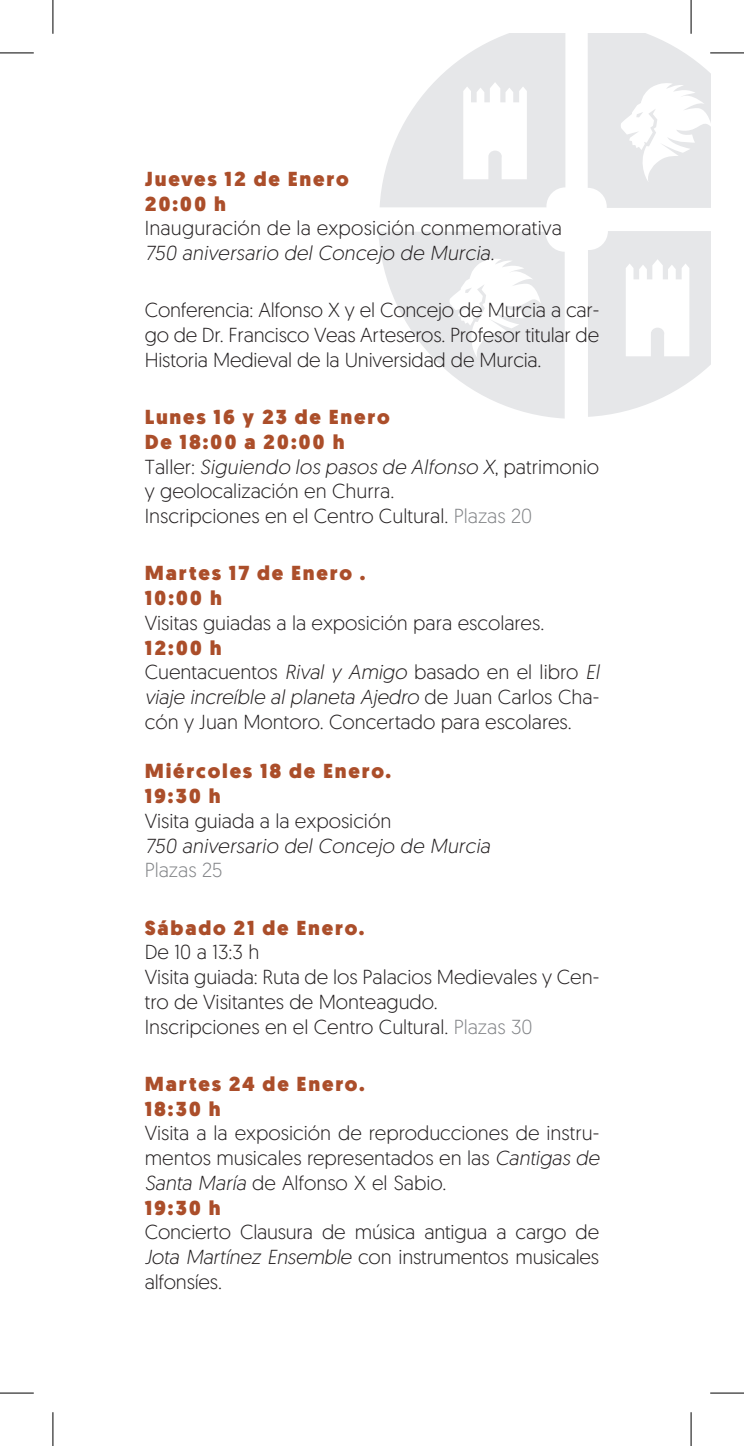
<style>
.page{position:relative;width:744px;height:1446px;background:#fff}
.page>*{position:absolute;margin:0;border:0;box-sizing:border-box;transform-origin:0 0}
.t1{font:300 20.25px/24.8px "Geomanist";color:#231f20}
.t2{font:900 20.25px/24.8px "Geomanist";letter-spacing:.09em;color:#ab4e2a}
.t3{font:italic 300 20.25px "Geomanist";letter-spacing:.01em;color:#231f20}
.t4{font:300 20.25px "Geomanist";color:#828487}
.s1{font-weight:900;color:#ab4e2a}
.s2{font-style:italic}
.s3{color:#828487}
</style>
<div class="page">
<svg style="left:380px;top:34px;width:185px;height:173px"></svg>
<svg style="left:588px;top:231px;width:122px;height:186px"></svg>
<svg style="left:378px;top:232px;width:186px;height:186px"></svg>
<svg style="left:588px;top:34px;width:122px;height:174px"></svg>
<hr style="left:0;top:53px;width:34px;height:1px;background:#000">
<hr style="left:710px;top:53px;width:34px;height:1px;background:#000">
<hr style="left:0;top:1392px;width:34px;height:1px;background:#000">
<hr style="left:710px;top:1392px;width:34px;height:1px;background:#000">
<hr style="left:53px;top:0;width:1px;height:34px;background:#000">
<hr style="left:53px;top:1411px;width:1px;height:34px;background:#000">
<hr style="left:690px;top:0;width:1px;height:34px;background:#000">
<hr style="left:690px;top:1411px;width:1px;height:34px;background:#000">
<p class="t2" style="left:145px;top:166px;width:205px">Jueves 12 de Enero<br>20:00 h</p>
<p class="t1" style="left:145px;top:215px;width:419px">Inauguración de la exposición conmemorativa</p>
<p class="t3" style="left:145px;top:240px;width:351px">750 aniversario del Concejo de Murcia.</p>
<p class="t1" style="left:145px;top:297px;width:456px;text-align:justify">Conferencia: Alfonso X y el Concejo de Murcia a car&shy;go de Dr. Francisco Veas Arteseros. Profesor titular de Historia Medieval de la Universidad de Murcia.</p>
<p class="t1" style="left:145px;top:404px;width:456px"><span class="s1">Lunes 16 y 23 de Enero<br>De 18:00 a 20:00 h<br></span>Taller: <span class="s2">Siguiendo los pasos de Alfonso X</span>, patrimonio y geolocalización en Churra.<br>Inscripciones en el Centro Cultural. <span class="s3">Plazas 20</span></p>
<p class="t2" style="left:145px;top:561px;width:222px">Martes 17 de Enero .<br>10:00 h</p>
<p class="t1" style="left:145px;top:609px;width:401px">Visitas guiadas a la exposición para escolares.</p>
<p class="t1" style="left:145px;top:634px;width:456px"><span class="s1">12:00 h<br></span>Cuentacuentos <span class="s2">Rival y Amigo</span> basado en el libro <span class="s2">El viaje increíble al planeta Ajedro</span> de Juan Carlos Cha&shy;cón y Juan Montoro. Concertado para escolares.</p>
<p class="t2" style="left:145px;top:759px;width:248px">Miércoles 18 de Enero.<br>19:30 h</p>
<p class="t1" style="left:145px;top:807px;width:248px">Visita guiada a la exposición</p>
<p class="t3" style="left:145px;top:832px;width:347px">750 aniversario del Concejo de Murcia</p>
<p class="t4" style="left:145px;top:857px;width:79px">Plazas 25</p>
<p class="t2" style="left:145px;top:915px;width:221px">Sábado 21 de Enero.</p>
<p class="t1" style="left:145px;top:939px;width:456px">De 10 a 13:3 h<br>Visita guiada: Ruta de los Palacios Medievales y Cen&shy;tro de Visitantes de Monteagudo.<br>Inscripciones en el Centro Cultural. <span class="s3">Plazas 30</span></p>
<p class="t2" style="left:145px;top:1071px;width:221px">Martes 24 de Enero.<br>18:30 h</p>
<p class="t1" style="left:145px;top:1119px;width:456px">Visita a la exposición de reproducciones de instru&shy;mentos musicales representados en las <span class="s2">Cantigas de Santa María</span> de Alfonso X el Sabio.<br><span class="s1">19:30 h</span></p>
<p class="t1" style="left:145px;top:1219px;width:456px;text-align:justify">Concierto Clausura de música antigua a cargo de <span class="s2">Jota Martínez Ensemble</span> con instrumentos musicales alfonsíes.</p>
</div>
